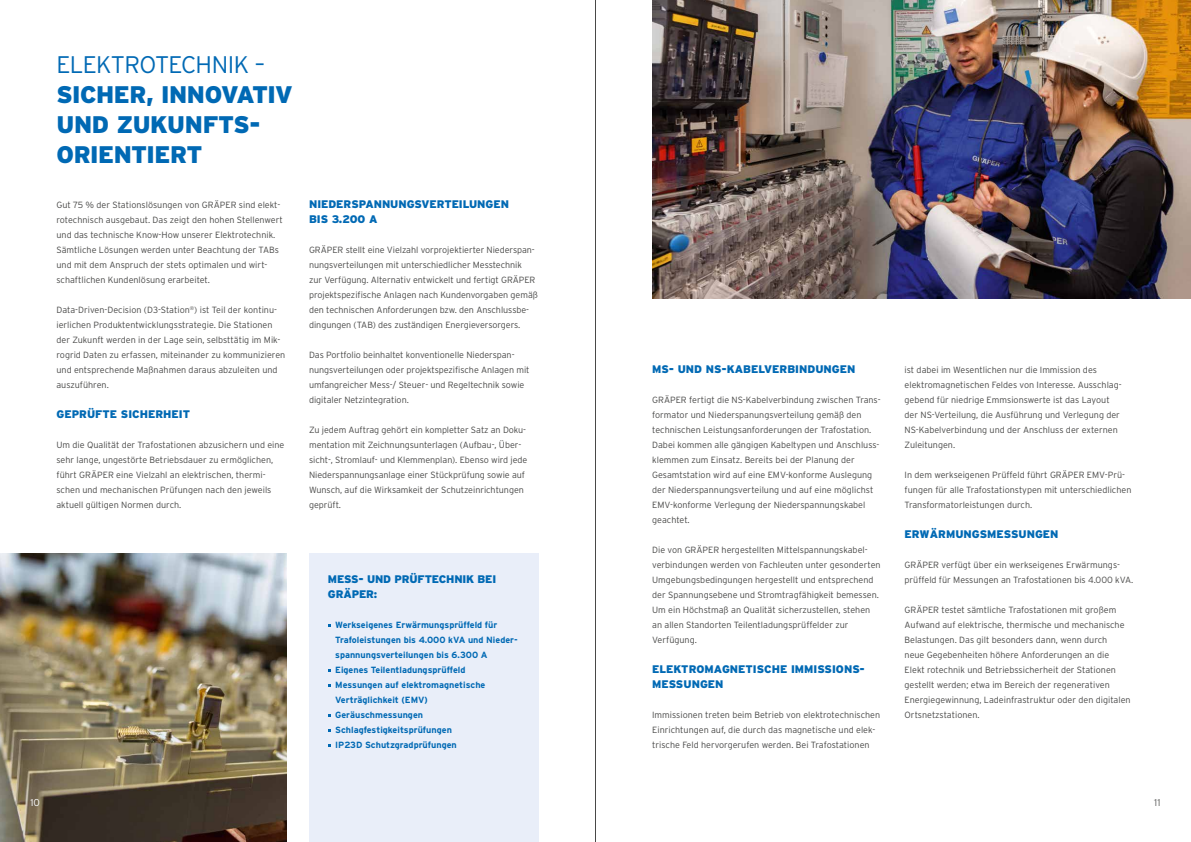
<style>
.page{position:relative;width:1191px;height:842px;background:#fff}
.page>*{position:absolute;margin:0;border:0;box-sizing:border-box;transform-origin:0 0}
.t1{font:900 24px/30px "Interstate";letter-spacing:-.015em;color:#0069b4}
.t2{font:300 24px "Interstate";letter-spacing:-.03em;color:#0069b4}
.t3{font:900 11px/15px "Interstate";color:#0069b4}
.t4{font:300 10px "Interstate";color:#636362}
.t5{font:300 10px "Interstate";color:#fff}
.t6{font:300 9px/15px "Interstate";color:#494948}
.t7{font:700 9px/15px "Interstate";color:#0069b4}
</style>
<div class="page">
<img style="left:652px;top:0;width:539px;height:298px">
<img style="left:0;top:553px;width:286px;height:289px">
<div style="left:309px;top:553px;width:230px;height:289px;background:#e9eef9"></div>
<hr style="left:595px;top:0;width:1px;height:842px;background:#494948">
<h1 class="t2" style="left:56px;top:51px;width:210px">ELEKTROTECHNIK –</h1>
<h1 class="t1" style="left:56px;top:80px;width:238px">SICHER, INNOVATIV<br>UND ZUKUNFTS-<br>ORIENTIERT</h1>
<p class="t6" style="left:56px;top:198px;width:228px">Gut 75 % der Stationslösungen von GRÄPER sind elekt&shy;rotechnisch ausgebaut. Das zeigt den hohen Stellenwert und das technische Know-How unserer Elektrotechnik.<br>Sämtliche Lösungen werden unter Beachtung der TABs und mit dem Anspruch der stets optimalen und wirt&shy;schaftlichen Kundenlösung erarbeitet.</p>
<p class="t6" style="left:56px;top:303px;width:230px">Data-Driven-Decision (D3-Station<sup>®</sup>) ist Teil der kontinu&shy;ierlichen Produktentwicklungsstrategie. Die Stationen der Zukunft werden in der Lage sein, selbsttätig im Mik&shy;rogrid Daten zu erfassen, miteinander zu kommunizieren und entsprechende Maßnahmen daraus abzuleiten und auszuführen.</p>
<p class="t3" style="left:56px;top:407px;width:135px">GEPRÜFTE SICHERHEIT</p>
<p class="t6" style="left:56px;top:438px;width:229px">Um die Qualität der Trafostationen abzusichern und eine sehr lange, ungestörte Betriebsdauer zu ermöglichen, führt GRÄPER eine Vielzahl an elektrischen, thermi&shy;schen und mechanischen Prüfungen nach den jeweils aktuell gültigen Normen durch.</p>
<p class="t3" style="left:309px;top:197px;width:201px">NIEDERSPANNUNGSVERTEILUNGEN<br>BIS 3.200 A</p>
<p class="t6" style="left:309px;top:243px;width:230px">GRÄPER stellt eine Vielzahl vorprojektierter Niederspan&shy;nungsverteilungen mit unterschiedlicher Messtechnik<br>zur Verfügung. Alternativ entwickelt und fertigt GRÄPER projektspezifische Anlagen nach Kundenvorgaben gemäß den technischen Anforderungen bzw. den Anschlussbe&shy;dingungen (TAB) des zuständigen Energieversorgers.</p>
<p class="t6" style="left:309px;top:348px;width:222px">Das Portfolio beinhaltet konventionelle Niederspan&shy;nungsverteilungen oder projektspezifische Anlagen mit umfangreicher Mess-/ Steuer- und Regeltechnik sowie digitaler Netzintegration.</p>
<p class="t6" style="left:309px;top:423px;width:220px">Zu jedem Auftrag gehört ein kompletter Satz an Doku&shy;mentation mit Zeichnungsunterlagen (Aufbau-, Über&shy;sicht-, Stromlauf- und Klemmenplan). Ebenso wird jede Niederspannungsanlage einer Stückprüfung sowie auf Wunsch, auf die Wirksamkeit der Schutzeinrichtungen geprüft.</p>
<p class="t5" style="left:30px;top:797px;width:11px">10</p>
<p class="t3" style="left:328px;top:572px;width:170px">MESS- UND PRÜFTECHNIK BEI<br>GRÄPER:</p>
<p class="t7" style="left:335px;top:618px;width:183px">Werkseigenes Erwärmungsprüffeld für<br>Trafoleistungen bis 4.000 kVA und Nieder&shy;spannungsverteilungen bis 6.300 A<br>Eigenes Teilentladungsprüffeld<br>Messungen auf elektromagnetische<br>Verträglichkeit (EMV)<br>Geräuschmessungen<br>Schlagfestigkeitsprüfungen<br>IP23D Schutzgradprüfungen</p>
<p class="t3" style="left:652px;top:362px;width:205px">MS- UND NS-KABELVERBINDUNGEN</p>
<p class="t6" style="left:652px;top:393px;width:230px">GRÄPER fertigt die NS-Kabelverbindung zwischen Trans&shy;formator und Niederspanungsverteilung gemäß den technischen Leistungsanforderungen der Trafostation.<br>Dabei kommen alle gängigen Kabeltypen und Anschluss&shy;klemmen zum Einsatz. Bereits bei der Planung der Gesamtstation wird auf eine EMV-konforme Auslegung der Niederspannungsverteilung und auf eine möglichst EMV-konforme Verlegung der Niederspannungskabel geachtet.</p>
<p class="t6" style="left:652px;top:543px;width:230px">Die von GRÄPER hergestellten Mittelspannungskabel&shy;verbindungen werden von Fachleuten unter gesonderten Umgebungsbedingungen hergestellt und entsprechend der Spannungsebene und Stromtragfähigkeit bemessen.<br>Um ein Höchstmaß an Qualität sicherzustellen, stehen an allen Standorten Teilentladungsprüffelder zur Verfügung.</p>
<p class="t3" style="left:652px;top:662px;width:214px">ELEKTROMAGNETISCHE IMMISSIONS-<br>MESSUNGEN</p>
<p class="t6" style="left:652px;top:708px;width:229px">Immissionen treten beim Betrieb von elektrotechnischen<br>Einrichtungen auf, die durch das magnetische und elek&shy;trische Feld hervorgerufen werden. Bei Trafostationen</p>
<p class="t6" style="left:904px;top:363px;width:219px">ist dabei im Wesentlichen nur die Immission des elektromagnetischen Feldes von Interesse. Ausschlag&shy;gebend für niedrige Emmsionswerte ist das Layout der NS-Verteilung, die Ausführung und Verlegung der NS-Kabelverbindung und der Anschluss der externen Zuleitungen.</p>
<p class="t6" style="left:904px;top:468px;width:228px">In dem werkseigenen Prüffeld führt GRÄPER EMV-Prü&shy;fungen für alle Trafostationstypen mit unterschiedlichen<br>Transformatorleistungen durch.</p>
<p class="t3" style="left:904px;top:527px;width:155px">ERWÄRMUNGSMESSUNGEN</p>
<p class="t6" style="left:904px;top:558px;width:230px">GRÄPER verfügt über ein werkseigenes Erwärmungs&shy;prüffeld für Messungen an Trafostationen bis 4.000 kVA.</p>
<p class="t6" style="left:904px;top:603px;width:228px">GRÄPER testet sämtliche Trafostationen mit großem Aufwand auf elektrische, thermische und mechanische Belastungen. Das gilt besonders dann, wenn durch<br>neue Gegebenheiten höhere Anforderungen an die Elekt rotechnik und Betriebssicherheit der Stationen gestellt werden; etwa im Bereich der regenerativen Energiegewinnung, Ladeinfrastruktur oder den digitalen Ortsnetzstationen.</p>
<p class="t4" style="left:1154px;top:797px;width:8px">11</p>
</div>
